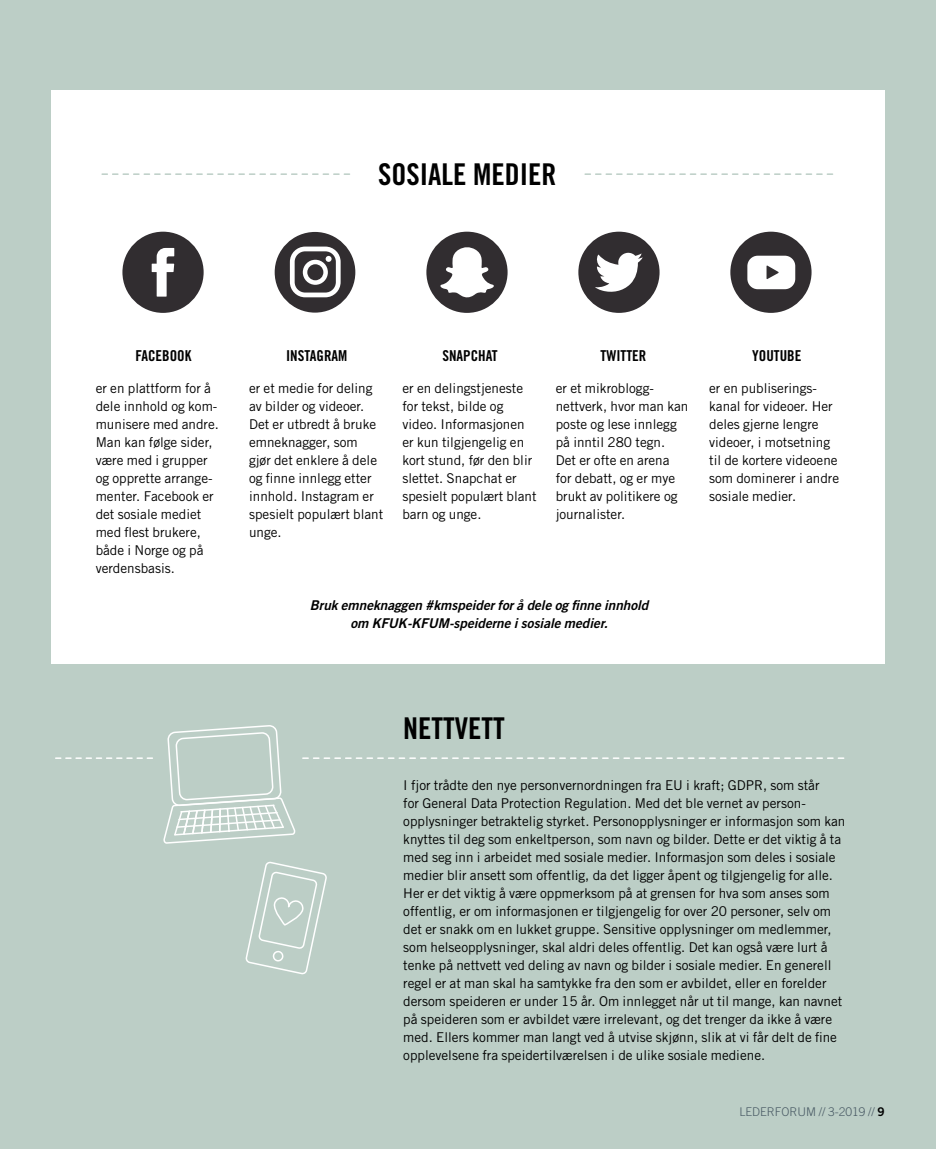
<style>
.page{position:relative;width:936px;height:1149px;background:#fff}
.page>*{position:absolute;margin:0;border:0;box-sizing:border-box;transform-origin:0 0}
.t1{font:30px "Trade Gothic LT Std Bd Cn 20";color:#000}
.t2{font:15px "Trade Gothic LT Std Bd Cn 20";color:#000}
.t3{font:13.5px/18px "Trade Gothic LT Std";color:#000}
.t4{font:13.5px/18px "Trade Gothic LT Std Bd 2 Obl";color:#000;text-align:center}
.t5{font:300 12px "Trade Gothic LT Std";color:#4b5c66}
.s1{font-family:"Trade Gothic LT Std Bd 2";font-weight:400;color:#000}
</style>
<div class="page">
<div style="left:0;top:0;width:935px;height:1148px;background:#bccec6"></div>
<div style="left:51px;top:90px;width:833px;height:573px;background:#fff"></div>
<div style="left:122px;top:231px;width:82px;height:82px;background:#312d30;border-radius:50%"></div>
<svg style="left:152px;top:248px;width:22px;height:48px"></svg>
<svg style="left:275px;top:232px;width:80px;height:80px"></svg>
<div style="left:426px;top:231px;width:81px;height:82px;background:#312d30;border-radius:50%"></div>
<svg style="left:440px;top:247px;width:53px;height:51px"></svg>
<div style="left:578px;top:231px;width:81px;height:82px;background:#312d30;border-radius:50%"></div>
<svg style="left:595px;top:253px;width:47px;height:39px"></svg>
<div style="left:730px;top:231px;width:81px;height:82px;background:#312d30;border-radius:50%"></div>
<svg style="left:747px;top:255px;width:48px;height:34px;background:#e2e2e2"></svg>
<svg style="left:102px;top:173px;width:247px;height:2px"></svg>
<svg style="left:303px;top:757px;width:540px;height:1px"></svg>
<svg style="left:56px;top:757px;width:96px;height:1px"></svg>
<svg style="left:585px;top:173px;width:247px;height:2px"></svg>
<svg style="left:163px;top:725px;width:133px;height:119px"></svg>
<svg style="left:245px;top:861px;width:82px;height:113px"></svg>
<h1 class="t1" style="left:378px;top:156px;width:180px">SOSIALE MEDIER</h1>
<p class="t2" style="left:135px;top:346px;width:58px">FACEBOOK</p>
<p class="t3" style="left:96px;top:379px;width:125px">er en plattform for å dele innhold og kom&shy;munisere med andre.<br>Man kan følge sider, være med i grupper og opprette arrange&shy;menter. Facebook er det sosiale mediet med flest brukere, både i Norge og på verdensbasis.</p>
<p class="t2" style="left:286px;top:346px;width:63px">INSTAGRAM</p>
<p class="t3" style="left:249px;top:379px;width:136px">er et medie for deling av bilder og videoer.<br>Det er utbredt å bruke emneknagger, som<br>gjør det enklere å dele og finne innlegg etter innhold. Instagram er spesielt populært blant unge.</p>
<p class="t2" style="left:442px;top:346px;width:57px">SNAPCHAT</p>
<p class="t3" style="left:402px;top:379px;width:136px">er en delingstjeneste for tekst, bilde og video. Informasjonen er kun tilgjengelig en kort stund, før den blir slettet. Snapchat er spesielt populært blant barn og unge.</p>
<p class="t2" style="left:600px;top:346px;width:47px">TWITTER</p>
<p class="t3" style="left:555px;top:379px;width:134px">er et mikroblogg&shy;nettverk, hvor man kan poste og lese innlegg på inntil 280 tegn.<br>Det er ofte en arena for debatt, og er mye brukt av politikere og journalister.</p>
<p class="t2" style="left:752px;top:346px;width:51px">YOUTUBE</p>
<p class="t3" style="left:709px;top:379px;width:131px">er en publiserings&shy;kanal for videoer. Her deles gjerne lengre videoer, i motsetning til de kortere videoene som dominerer i andre sosiale medier.</p>
<p class="t4" style="left:310px;top:595px;width:340px">Bruk emneknaggen #kmspeider for å dele og finne innhold om KFUK-KFUM-speiderne i sosiale medier.</p>
<h1 class="t1" style="left:403px;top:710px;width:103px">NETTVETT</h1>
<p class="t3" style="left:403px;top:775px;width:443px">I fjor trådte den nye personvernordningen fra EU i kraft; GDPR, som står<br>for General Data Protection Regulation. Med det ble vernet av person&shy;opplysninger betraktelig styrket. Personopplysninger er informasjon som kan knyttes til deg som enkeltperson, som navn og bilder. Dette er det viktig å ta med seg inn i arbeidet med sosiale medier. Informasjon som deles i sosiale medier blir ansett som offentlig, da det ligger åpent og tilgjengelig for alle.<br>Her er det viktig å være oppmerksom på at grensen for hva som anses som offentlig, er om informasjonen er tilgjengelig for over 20 personer, selv om det er snakk om en lukket gruppe. Sensitive opplysninger om medlemmer, som helseopplysninger, skal aldri deles offentlig. Det kan også være lurt å tenke på nettvett ved deling av navn og bilder i sosiale medier. En generell regel er at man skal ha samtykke fra den som er avbildet, eller en forelder dersom speideren er under 15 år. Om innlegget når ut til mange, kan navnet på speideren som er avbildet være irrelevant, og det trenger da ikke å være med. Ellers kommer man langt ved å utvise skjønn, slik at vi får delt de fine opplevelsene fra speidertilværelsen i de ulike sosiale mediene.</p>
<p class="t5" style="left:739px;top:1103px;width:147px">LEDERFORUM // 3-2019 // <span class="s1">9</span></p>
</div>
